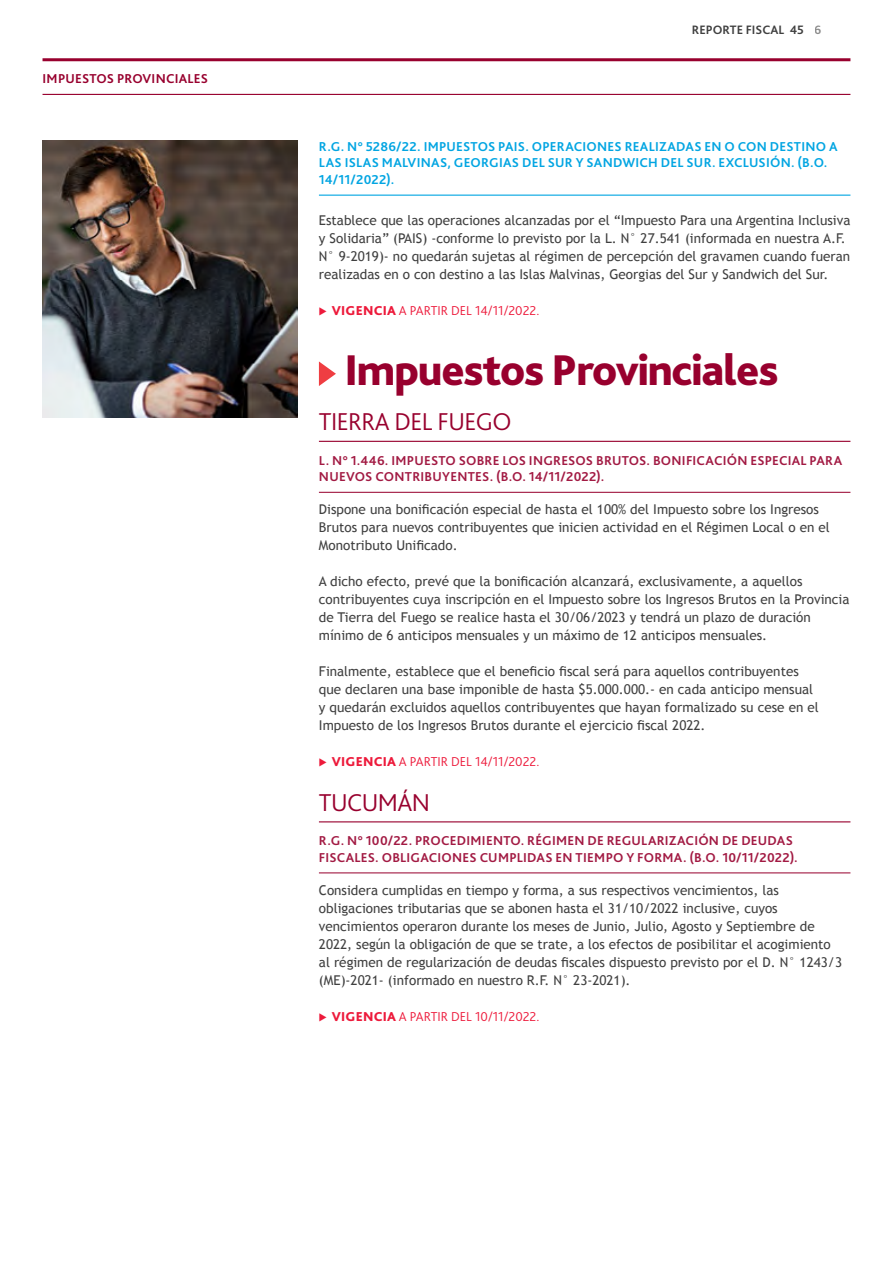
<style>
.page{position:relative;width:893px;height:1263px;background:#fff}
.page>*{position:absolute;margin:0;border:0;box-sizing:border-box;transform-origin:0 0}
.t1{font:800 45px "Bliss Pro";letter-spacing:-.025em;color:#98002e}
.t2{font:300 25.5px "Bliss Pro";letter-spacing:-.02em;color:#98002e}
.t3{font:13.5px/18px "Trebuchet MS";color:#404040}
.t4{font:700 13.5px/16.5px "Bliss Pro";letter-spacing:.02em;color:#a21a43}
.t5{font:700 13.5px/16.5px "Bliss Pro";letter-spacing:.02em;color:#02a5e2}
.t6{font:300 13.5px "Bliss Pro";color:#ed1a3b}
.t7{font:700 13.5px "Bliss Pro";letter-spacing:.015em;color:#98002e}
.t8{font:700 12.75px "Bliss Pro";color:#404040}
.s1{font-weight:800}
</style>
<div class="page">
<hr style="left:319px;top:195px;width:531px;height:1px;background:#02a5e2">
<hr style="left:319px;top:441px;width:531px;height:1px;background:#98002e">
<hr style="left:319px;top:492px;width:531px;height:1px;background:#a21a43">
<hr style="left:319px;top:821px;width:531px;height:1px;background:#98002e">
<hr style="left:319px;top:872px;width:531px;height:1px;background:#a21a43">
<svg style="left:319px;top:361px;width:17px;height:25px"></svg>
<img style="left:43px;top:141px;width:255px;height:276px">
<hr style="left:43px;top:58px;width:807px;height:3px;background:#98002e">
<hr style="left:43px;top:94px;width:807px;height:1px;background:#98002e">
<p class="t7" style="left:43px;top:70px;width:167px">IMPUESTOS PROVINCIALES</p>
<p class="t8" style="left:692px;top:22px;width:132px">REPORTE FISCAL 45 6</p>
<p class="t5" style="left:319px;top:138px;width:520px">R.G. N° 5286/22. IMPUESTOS PAIS. OPERACIONES REALIZADAS EN O CON DESTINO A<br>LAS ISLAS MALVINAS, GEORGIAS DEL SUR Y SANDWICH DEL SUR. EXCLUSIÓN. (B.O.<br>14/11/2022).</p>
<p class="t3" style="left:319px;top:212px;width:533px">Establece que las operaciones alcanzadas por el “Impuesto Para una Argentina Inclusiva y Solidaria” (PAIS) -conforme lo previsto por la L. N° 27.541 (informada en nuestra A.F.<br>N° 9-2019)- no quedarán sujetas al régimen de percepción del gravamen cuando fueran realizadas en o con destino a las Islas Malvinas, Georgias del Sur y Sandwich del Sur.</p>
<p class="t6" style="left:332px;top:302px;width:209px"><span class="s1">VIGENCIA</span> A PARTIR DEL 14/11/2022.</p>
<h1 class="t1" style="left:344px;top:343px;width:435px">Impuestos Provinciales</h1>
<h2 class="t2" style="left:319px;top:406px;width:194px">TIERRA DEL FUEGO</h2>
<p class="t4" style="left:319px;top:452px;width:525px">L. N° 1.446. IMPUESTO SOBRE LOS INGRESOS BRUTOS. BONIFICACIÓN ESPECIAL PARA<br>NUEVOS CONTRIBUYENTES. (B.O. 14/11/2022).</p>
<p class="t3" style="left:319px;top:500px;width:512px">Dispone una bonificación especial de hasta el 100% del Impuesto sobre los Ingresos<br>Brutos para nuevos contribuyentes que inicien actividad en el Régimen Local o en el<br>Monotributo Unificado.</p>
<p class="t3" style="left:319px;top:572px;width:532px">A dicho efecto, prevé que la bonificación alcanzará, exclusivamente, a aquellos contribuyentes cuya inscripción en el Impuesto sobre los Ingresos Brutos en la Provincia de Tierra del Fuego se realice hasta el 30/06/2023 y tendrá un plazo de duración mínimo de 6 anticipos mensuales y un máximo de 12 anticipos mensuales.</p>
<p class="t3" style="left:319px;top:662px;width:501px">Finalmente, establece que el beneficio fiscal será para aquellos contribuyentes que declaren una base imponible de hasta $5.000.000.- en cada anticipo mensual y quedarán excluidos aquellos contribuyentes que hayan formalizado su cese en el Impuesto de los Ingresos Brutos durante el ejercicio fiscal 2022.</p>
<p class="t6" style="left:332px;top:753px;width:209px"><span class="s1">VIGENCIA</span> A PARTIR DEL 14/11/2022.</p>
<h2 class="t2" style="left:319px;top:786px;width:113px">TUCUMÁN</h2>
<p class="t4" style="left:319px;top:832px;width:480px">R.G. N° 100/22. PROCEDIMIENTO. RÉGIMEN DE REGULARIZACIÓN DE DEUDAS<br>FISCALES. OBLIGACIONES CUMPLIDAS EN TIEMPO Y FORMA. (B.O. 10/11/2022).</p>
<p class="t3" style="left:319px;top:881px;width:525px">Considera cumplidas en tiempo y forma, a sus respectivos vencimientos, las obligaciones tributarias que se abonen hasta el 31/10/2022 inclusive, cuyos vencimientos operaron durante los meses de Junio, Julio, Agosto y Septiembre de 2022, según la obligación de que se trate, a los efectos de posibilitar el acogimiento al régimen de regularización de deudas fiscales dispuesto previsto por el D. N° 1243/3 (ME)-2021- (informado en nuestro R.F. N° 23-2021).</p>
<p class="t6" style="left:332px;top:1008px;width:209px"><span class="s1">VIGENCIA</span> A PARTIR DEL 10/11/2022.</p>
</div>
